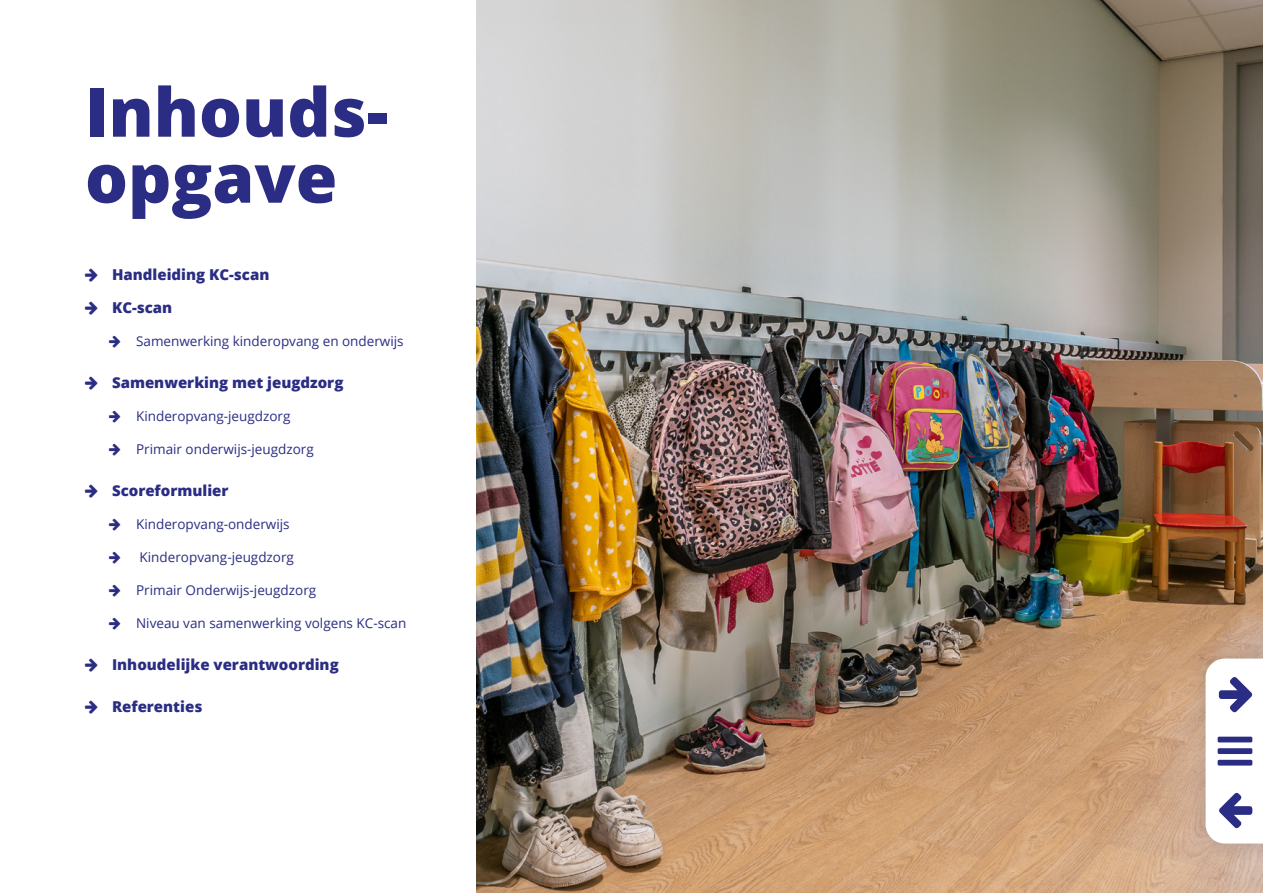
<style>
.page{position:relative;width:1263px;height:893px;background:#fff}
.page>*{position:absolute;margin:0;border:0;box-sizing:border-box;transform-origin:0 0}
.t1{font:800 67.5px/66px "Open Sans";color:#2a2d83}
.t2{font:800 15px "Open Sans";color:#2a2d83}
.t3{font:13.5px "Open Sans";color:#2a2d83}
</style>
<div class="page">
<img style="left:476px;top:0;width:787px;height:893px">
<div style="left:1186px;top:639px;width:77px;height:224px;background:#000;opacity:.15"></div>
<svg style="left:1205px;top:659px;width:58px;height:184px"></svg>
<h1 class="t1" style="left:85px;top:76px;width:305px">Inhouds&shy;opgave</h1>
<p class="t2" style="left:112px;top:263px;width:159px">Handleiding KC-scan</p>
<p class="t2" style="left:112px;top:296px;width:62px">KC-scan</p>
<p class="t3" style="left:136px;top:332px;width:269px">Samenwerking kinderopvang en onderwijs</p>
<p class="t2" style="left:112px;top:371px;width:233px">Samenwerking met jeugdzorg</p>
<p class="t3" style="left:136px;top:407px;width:156px">Kinderopvang-jeugdzorg</p>
<p class="t3" style="left:136px;top:440px;width:179px">Primair onderwijs-jeugdzorg</p>
<p class="t2" style="left:112px;top:479px;width:118px">Scoreformulier</p>
<p class="t3" style="left:136px;top:515px;width:155px">Kinderopvang-onderwijs</p>
<p class="t3" style="left:140px;top:548px;width:156px">Kinderopvang-jeugdzorg</p>
<p class="t3" style="left:136px;top:581px;width:182px">Primair Onderwijs-jeugdzorg</p>
<p class="t3" style="left:136px;top:614px;width:272px">Niveau van samenwerking volgens KC-scan</p>
<p class="t2" style="left:112px;top:653px;width:228px">Inhoudelijke verantwoording</p>
<p class="t2" style="left:112px;top:695px;width:92px">Referenties</p>
</div>
